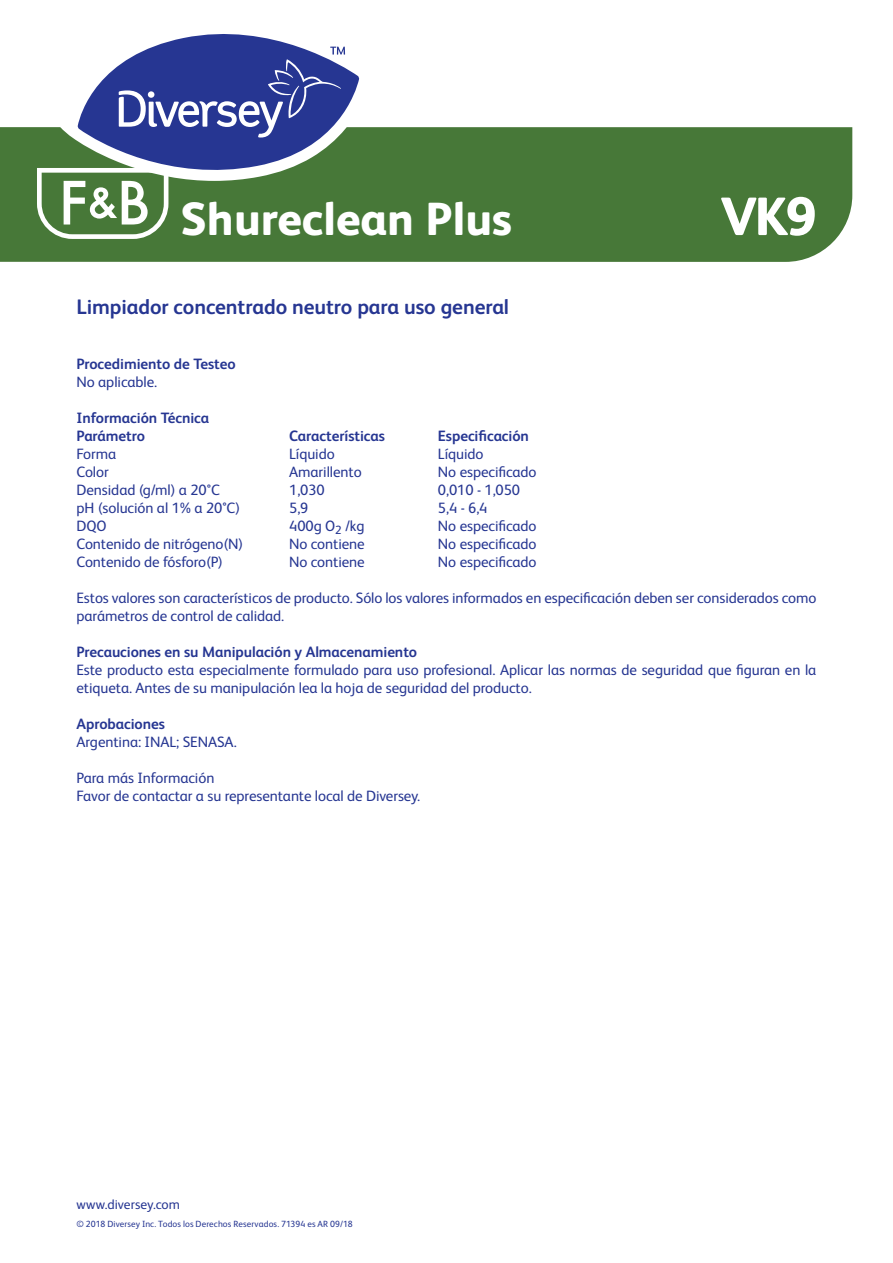
<style>
.page{position:relative;width:893px;height:1263px;background:#fff}
.page>*{position:absolute;margin:0;border:0;box-sizing:border-box;transform-origin:0 0}
.t1{font:800 54px "FS Albert Pro";color:#fff}
.t2{font:800 46.5px "FS Albert Pro";color:#fff}
.Subtitulo{font:700 21px "FS Albert Pro";letter-spacing:-.005em;color:#263692}
.body{font:15px/18px "FS Albert Pro";letter-spacing:-.005em;color:#263692}
.body-2{font:700 15px "FS Albert Pro";letter-spacing:-.005em;color:#263692}
.t3{font:13.5px "FS Albert Pro";color:#263692}
.t4{font:9px "FS Albert Pro";letter-spacing:.01em;color:#263692}
</style>
<div class="page">
<div style="left:0;top:127px;width:852px;height:135px;background:#477838"></div>
<svg style="left:37px;top:168px;width:131px;height:71px"></svg>
<svg style="left:58px;top:78px;width:316px;height:103px"></svg>
<svg style="left:78px;top:34px;width:281px;height:148px"></svg>
<svg style="left:119px;top:47px;width:226px;height:91px;background:#4a58a4"></svg>
<p class="t2" style="left:181px;top:183px;width:333px">Shureclean Plus</p>
<p class="t1" style="left:720px;top:174px;width:98px">VK9</p>
<p class="Subtitulo" style="left:77px;top:292px;width:434px">Limpiador concentrado neutro para uso general</p>
<p class="body-2" style="left:77px;top:353px;width:161px">Procedimiento de Testeo</p>
<p class="body" style="left:77px;top:371px;width:82px">No aplicable.</p>
<p class="body-2" style="left:77px;top:407px;width:134px">Información Técnica</p>
<p class="body-2" style="left:77px;top:425px;width:70px">Parámetro</p>
<p class="body-2" style="left:289px;top:425px;width:97px">Características</p>
<p class="body-2" style="left:438px;top:425px;width:93px">Especificación</p>
<p class="body" style="left:77px;top:443px;width:41px">Forma</p>
<p class="body" style="left:289px;top:443px;width:47px">Líquido</p>
<p class="body" style="left:438px;top:443px;width:47px">Líquido</p>
<p class="body" style="left:77px;top:461px;width:34px">Color</p>
<p class="body" style="left:289px;top:461px;width:74px">Amarillento</p>
<p class="body" style="left:438px;top:461px;width:100px">No especificado</p>
<p class="body" style="left:77px;top:479px;width:145px">Densidad (g/ml) a 20°C</p>
<p class="body" style="left:289px;top:479px;width:37px">1,030</p>
<p class="body" style="left:438px;top:479px;width:84px">0,010 - 1,050</p>
<p class="body" style="left:77px;top:497px;width:165px">pH (solución al 1% a 20°C)</p>
<p class="body" style="left:289px;top:497px;width:21px">5,9</p>
<p class="body" style="left:438px;top:497px;width:51px">5,4 - 6,4</p>
<p class="body" style="left:77px;top:515px;width:32px">DQO</p>
<p class="body" style="left:289px;top:515px;width:77px">400g O<sub>2</sub> /kg</p>
<p class="body" style="left:438px;top:515px;width:100px">No especificado</p>
<p class="body" style="left:77px;top:533px;width:168px">Contenido de nitrógeno(N)</p>
<p class="body" style="left:289px;top:533px;width:77px">No contiene</p>
<p class="body" style="left:438px;top:533px;width:100px">No especificado</p>
<p class="body" style="left:77px;top:551px;width:148px">Contenido de fósforo(P)</p>
<p class="body" style="left:289px;top:551px;width:77px">No contiene</p>
<p class="body" style="left:438px;top:551px;width:100px">No especificado</p>
<p class="body" style="left:77px;top:587px;width:741px">Estos valores son característicos de producto. Sólo los valores informados en especificación deben ser considerados como parámetros de control de calidad.</p>
<p class="body-2" style="left:77px;top:641px;width:342px">Precauciones en su Manipulación y Almacenamiento</p>
<p class="body" style="left:77px;top:659px;width:741px">Este producto esta especialmente formulado para uso profesional. Aplicar las normas de seguridad que figuran en la etiqueta. Antes de su manipulación lea la hoja de seguridad del producto.</p>
<p class="body-2" style="left:77px;top:713px;width:90px">Aprobaciones</p>
<p class="body" style="left:77px;top:731px;width:162px">Argentina: INAL; SENASA.</p>
<p class="body" style="left:77px;top:767px;width:139px">Para más Información</p>
<p class="body" style="left:77px;top:785px;width:345px">Favor de contactar a su representante local de Diversey.</p>
<p class="t3" style="left:77px;top:1195px;width:105px">www.diversey.com</p>
<p class="t4" style="left:77px;top:1217px;width:278px">© 2018 Diversey Inc. Todos los Derechos Reservados. 71394 es AR 09/18</p>
</div>
